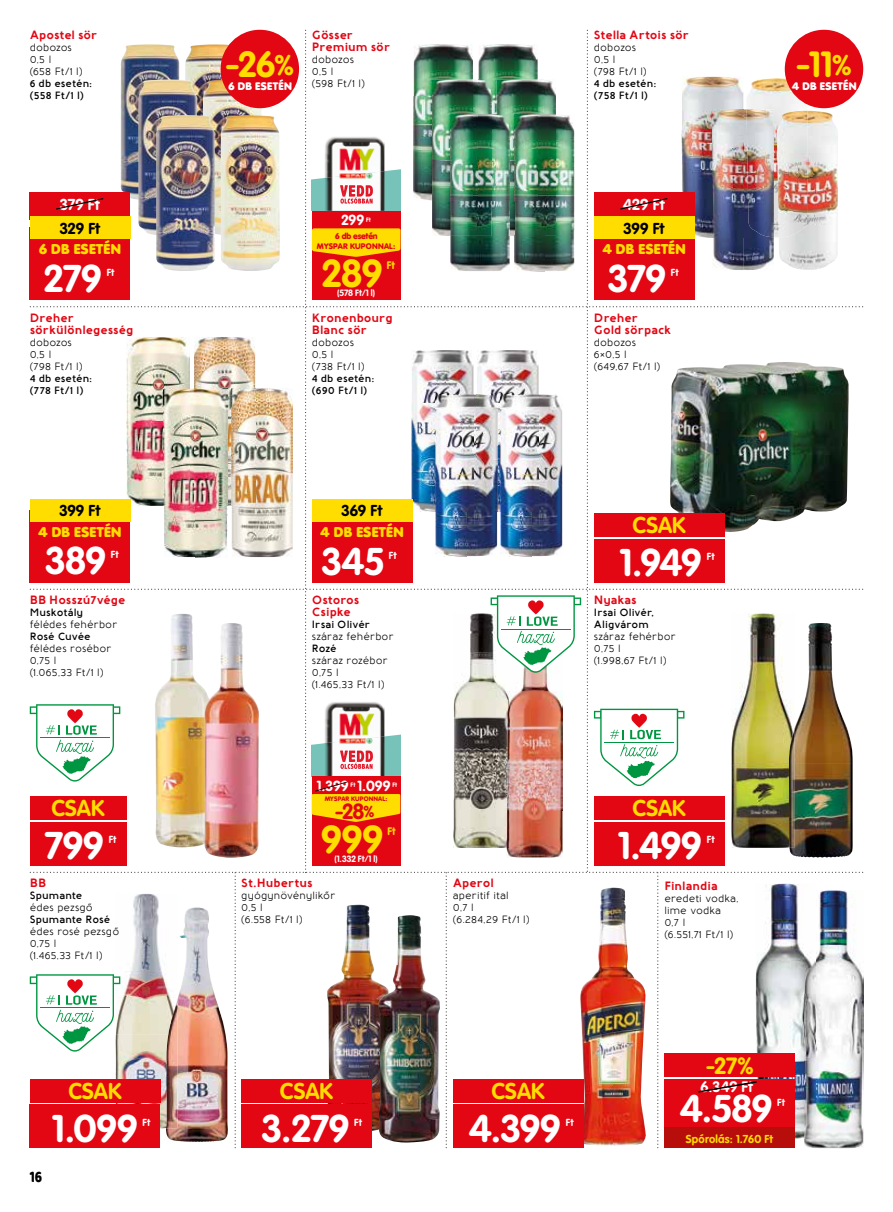
<style>
.page{position:relative;width:893px;height:1212px;background:#fff}
.page>*{position:absolute;margin:0;border:0;box-sizing:border-box;transform-origin:0 0}
.t1{font:700 38.4px "VAG Rounded Next";letter-spacing:-.005em;color:#fd0}
.t2{font:700 38.1px "VAG Rounded Next";letter-spacing:-.005em;color:#fff}
.t3{font:700 35.85px "VAG Rounded Next";color:#fd0}
.t4{font:700 23.1px "VAG Rounded Next";color:#fd0}
.t5{font:700 22.5px "VAG Rounded Next";color:#fd0}
.t6{font:700 21.6px "VAG Rounded Next";color:#e30613}
.t7{font:16.5px "Baloo";color:#000;scale:.8 1}
.t8{font:700 15.6px "VAG Rounded Next";letter-spacing:.005em;color:#000}
.t9{font:700 15.6px "VAG Rounded Next";letter-spacing:.005em;color:#fff}
.t10{font:700 15px "VAG Rounded Next";color:#fff}
.t11{font:700 14.4px "VAG Rounded Next";color:#fff}
.t12{font:900 14.1px "VAG Rounded Next";letter-spacing:.025em;color:#fd0}
.t13{font:700 12px/12px "Baufra";color:#e30613}
.t14{font:700 11.4px "VAG Rounded Next";letter-spacing:.015em;color:#fd0}
.t15{font:900 10.8px "VAG Rounded Next";letter-spacing:.03em;color:#fff}
.t16{font:700 10.8px "VAG Rounded Next";color:#fd0}
.t17{font:500 10.5px/12px "Baufra";letter-spacing:.005em;color:#000}
.t18{font:600 10.5px/12px "Baufra";letter-spacing:.005em;color:#000}
.t19{font:700 10.2px "VAG Rounded Next";letter-spacing:.02em;color:#fff}
.t20{font:700 9px "VAG Rounded Next";color:#fff}
.t21{font:900 8.4px "VAG Rounded Next";letter-spacing:-.03em;color:#e30613}
.t22{font:900 7.95px "VAG Rounded Next";letter-spacing:.025em;color:#e30613}
.t23{font:900 6.45px "VAG Rounded Next";letter-spacing:.025em;color:#e30613}
.t24{font:700 6.3px "VAG Rounded Next";color:#fff}
.s1{font-size:27.9px}
.s2{font-size:15.6px}
</style>
<div class="page">
<img style="left:30px;top:30px;width:833px;height:1118px">
<div style="left:594px;top:228px;width:100px;height:72px;background:#e30613"></div>
<div style="left:594px;top:217px;width:100px;height:22px;background:#fd0"></div>
<div style="left:221px;top:30px;width:78px;height:78px;background:#e30613;border-radius:50%"></div>
<div style="left:785px;top:30px;width:78px;height:78px;background:#e30613;border-radius:50%"></div>
<div style="left:312px;top:510px;width:100px;height:73px;background:#e30613"></div>
<div style="left:312px;top:499px;width:100px;height:22px;background:#fd0"></div>
<p class="t13" style="left:30px;top:28px;width:69px">Apostel sör</p>
<p class="t17" style="left:30px;top:41px;width:54px">dobozos<br>0,5 l<br>(658 Ft/1 l)</p>
<p class="t18" style="left:30px;top:77px;width:64px">6 db esetén: (558 Ft/1 l)</p>
<h3 class="t3" style="left:225px;top:41px;width:71px">-26<span class="s1">%</span></h3>
<p class="t15" style="left:229px;top:79px;width:65px">6 DB ESETÉN</p>
<p class="t13" style="left:312px;top:28px;width:80px">Gösser<br>Premium sör</p>
<p class="t17" style="left:312px;top:53px;width:55px">dobozos<br>0,5 l<br>(598 Ft/1 l)</p>
<p class="t13" style="left:594px;top:28px;width:97px">Stella Artois sör</p>
<p class="t17" style="left:594px;top:41px;width:54px">dobozos<br>0,5 l<br>(798 Ft/1 l)</p>
<p class="t18" style="left:594px;top:77px;width:64px">4 db esetén: (758 Ft/1 l)</p>
<h3 class="t9" style="left:60px;top:195px;width:42px">379 Ft</h3>
<h3 class="t9" style="left:623px;top:195px;width:43px">429 Ft</h3>
<h3 class="t8" style="left:60px;top:218px;width:42px">329 Ft</h3>
<h3 class="t12" style="left:39px;top:239px;width:83px">6 DB ESETÉN</h3>
<h2 class="t2" style="left:44px;top:254px;width:59px">279</h2>
<p class="t19" style="left:107px;top:266px;width:9px">Ft</p>
<h3 class="t11" style="left:341px;top:211px;width:24px">299</h3>
<p class="t24" style="left:366px;top:215px;width:6px">Ft</p>
<p class="t21" style="left:335px;top:231px;width:44px">6 db esetén</p>
<p class="t22" style="left:317px;top:241px;width:80px">MYSPAR KUPONNAL:</p>
<p class="t20" style="left:337px;top:287px;width:39px">(578 Ft/1 l)</p>
<h1 class="t1" style="left:322px;top:248px;width:62px">289</h1>
<p class="t16" style="left:387px;top:258px;width:10px">Ft</p>
<h3 class="t8" style="left:624px;top:218px;width:43px">399 Ft</h3>
<h3 class="t12" style="left:603px;top:239px;width:84px">4 DB ESETÉN</h3>
<h2 class="t2" style="left:608px;top:254px;width:59px">379</h2>
<p class="t19" style="left:671px;top:266px;width:9px">Ft</p>
<p class="t13" style="left:30px;top:311px;width:105px">Dreher sörkülönlegesség</p>
<p class="t17" style="left:30px;top:335px;width:54px">dobozos<br>0,5 l<br>(798 Ft/1 l)</p>
<p class="t18" style="left:30px;top:371px;width:64px">4 db esetén: (778 Ft/1 l)</p>
<p class="t13" style="left:312px;top:311px;width:82px">Kronenbourg<br>Blanc sör</p>
<p class="t17" style="left:312px;top:335px;width:54px">dobozos<br>0,5 l<br>(738 Ft/1 l)</p>
<p class="t18" style="left:312px;top:371px;width:64px">4 db esetén: (690 Ft/1 l)</p>
<p class="t13" style="left:594px;top:311px;width:79px">Dreher<br>Gold sörpack</p>
<p class="t17" style="left:594px;top:335px;width:68px">dobozos<br>6×0,5 l (649,67 Ft/1 l)</p>
<h3 class="t8" style="left:59px;top:501px;width:43px">399 Ft</h3>
<h3 class="t12" style="left:38px;top:522px;width:84px">4 DB ESETÉN</h3>
<h3 class="t8" style="left:342px;top:501px;width:43px">369 Ft</h3>
<h3 class="t12" style="left:321px;top:522px;width:84px">4 DB ESETÉN</h3>
<h3 class="t5" style="left:632px;top:511px;width:55px">CSAK</h3>
<h2 class="t2" style="left:45px;top:535px;width:62px">389</h2>
<p class="t19" style="left:111px;top:547px;width:9px">Ft</p>
<h2 class="t2" style="left:322px;top:536px;width:64px">345</h2>
<p class="t19" style="left:389px;top:548px;width:9px">Ft</p>
<h2 class="t2" style="left:620px;top:538px;width:83px">1.949</h2>
<p class="t19" style="left:707px;top:550px;width:9px">Ft</p>
<p class="t13" style="left:30px;top:593px;width:97px">BB Hosszú7vége</p>
<p class="t18" style="left:30px;top:606px;width:54px">Muskotály</p>
<p class="t17" style="left:30px;top:618px;width:89px">félédes fehérbor</p>
<p class="t18" style="left:30px;top:630px;width:62px">Rosé Cuvée</p>
<p class="t17" style="left:30px;top:642px;width:83px">félédes rosébor<br>0,75 l<br>(1.065,33 Ft/1 l)</p>
<p class="t13" style="left:312px;top:593px;width:49px">Ostoros<br>Csipke</p>
<p class="t18" style="left:312px;top:618px;width:60px">Irsai Olivér</p>
<p class="t17" style="left:312px;top:630px;width:83px">száraz fehérbor</p>
<p class="t18" style="left:312px;top:642px;width:26px">Rozé</p>
<p class="t17" style="left:312px;top:654px;width:78px">száraz rozébor<br>0,75 l<br>(1.465,33 Ft/1 l)</p>
<p class="t13" style="left:594px;top:593px;width:44px">Nyakas</p>
<p class="t18" style="left:594px;top:606px;width:62px">Irsai Olivér,<br>Aligvárom</p>
<p class="t17" style="left:594px;top:630px;width:83px">száraz fehérbor<br>0,75 l<br>(1.998,67 Ft/1 l)</p>
<h3 class="t11" style="left:317px;top:776px;width:33px">1.399</h3>
<p class="t24" style="left:351px;top:781px;width:6px">Ft</p>
<h3 class="t11" style="left:357px;top:776px;width:35px">1.099</h3>
<p class="t24" style="left:392px;top:781px;width:6px">Ft</p>
<h3 class="t6" style="left:335px;top:797px;width:41px">-28<span class="s2">%</span></h3>
<p class="t20" style="left:334px;top:853px;width:45px">(1.332 Ft/1 l)</p>
<p class="t23" style="left:325px;top:794px;width:64px">MYSPAR KUPONNAL:</p>
<h3 class="t5" style="left:51px;top:793px;width:55px">CSAK</h3>
<h2 class="t2" style="left:45px;top:820px;width:61px">799</h2>
<p class="t19" style="left:109px;top:832px;width:9px">Ft</p>
<h2 class="t2" style="left:618px;top:820px;width:85px">1.499</h2>
<p class="t19" style="left:707px;top:832px;width:9px">Ft</p>
<h3 class="t5" style="left:632px;top:793px;width:55px">CSAK</h3>
<h1 class="t1" style="left:321px;top:814px;width:63px">999</h1>
<p class="t16" style="left:388px;top:824px;width:10px">Ft</p>
<p class="t13" style="left:30px;top:876px;width:18px">BB</p>
<p class="t18" style="left:30px;top:889px;width:54px">Spumante</p>
<p class="t17" style="left:30px;top:901px;width:65px">édes pezsgő</p>
<p class="t18" style="left:30px;top:913px;width:82px">Spumante Rosé</p>
<p class="t17" style="left:30px;top:925px;width:91px">édes rosé pezsgő<br>0,75 l<br>(1.465,33 Ft/1 l)</p>
<p class="t13" style="left:241px;top:876px;width:73px">St.Hubertus</p>
<p class="t17" style="left:241px;top:889px;width:96px">gyógynövénylikőr<br>0,5 l<br>(6.558 Ft/1 l)</p>
<p class="t13" style="left:453px;top:876px;width:42px">Aperol</p>
<p class="t17" style="left:453px;top:889px;width:78px">aperitif ital<br>0,7 l<br>(6.284,29 Ft/1 l)</p>
<p class="t13" style="left:664px;top:879px;width:55px">Finlandia</p>
<p class="t17" style="left:664px;top:892px;width:76px">eredeti vodka, lime vodka<br>0,7 l<br>(6.551,71 Ft/1 l)</p>
<h3 class="t3" style="left:796px;top:41px;width:57px">-11<span class="s1">%</span></h3>
<p class="t15" style="left:792px;top:79px;width:66px">4 DB ESETÉN</p>
<h3 class="t5" style="left:68px;top:1076px;width:55px">CSAK</h3>
<h2 class="t2" style="left:52px;top:1103px;width:87px">1.099</h2>
<p class="t19" style="left:143px;top:1115px;width:9px">Ft</p>
<h3 class="t7" style="left:30px;top:1167px;width:17px">16</h3>
<h3 class="t5" style="left:280px;top:1076px;width:55px">CSAK</h3>
<h2 class="t2" style="left:262px;top:1103px;width:89px">3.279</h2>
<p class="t19" style="left:354px;top:1115px;width:9px">Ft</p>
<h3 class="t5" style="left:491px;top:1076px;width:55px">CSAK</h3>
<h2 class="t2" style="left:469px;top:1103px;width:93px">4.399</h2>
<p class="t19" style="left:566px;top:1115px;width:9px">Ft</p>
<h3 class="t4" style="left:706px;top:1051px;width:49px">-27%</h3>
<h3 class="t10" style="left:700px;top:1077px;width:54px">6.349 Ft</h3>
<h2 class="t2" style="left:680px;top:1084px;width:94px">4.589</h2>
<p class="t19" style="left:777px;top:1096px;width:9px">Ft</p>
<p class="t14" style="left:686px;top:1131px;width:89px">Spórolás: 1.760 Ft</p>
</div>
